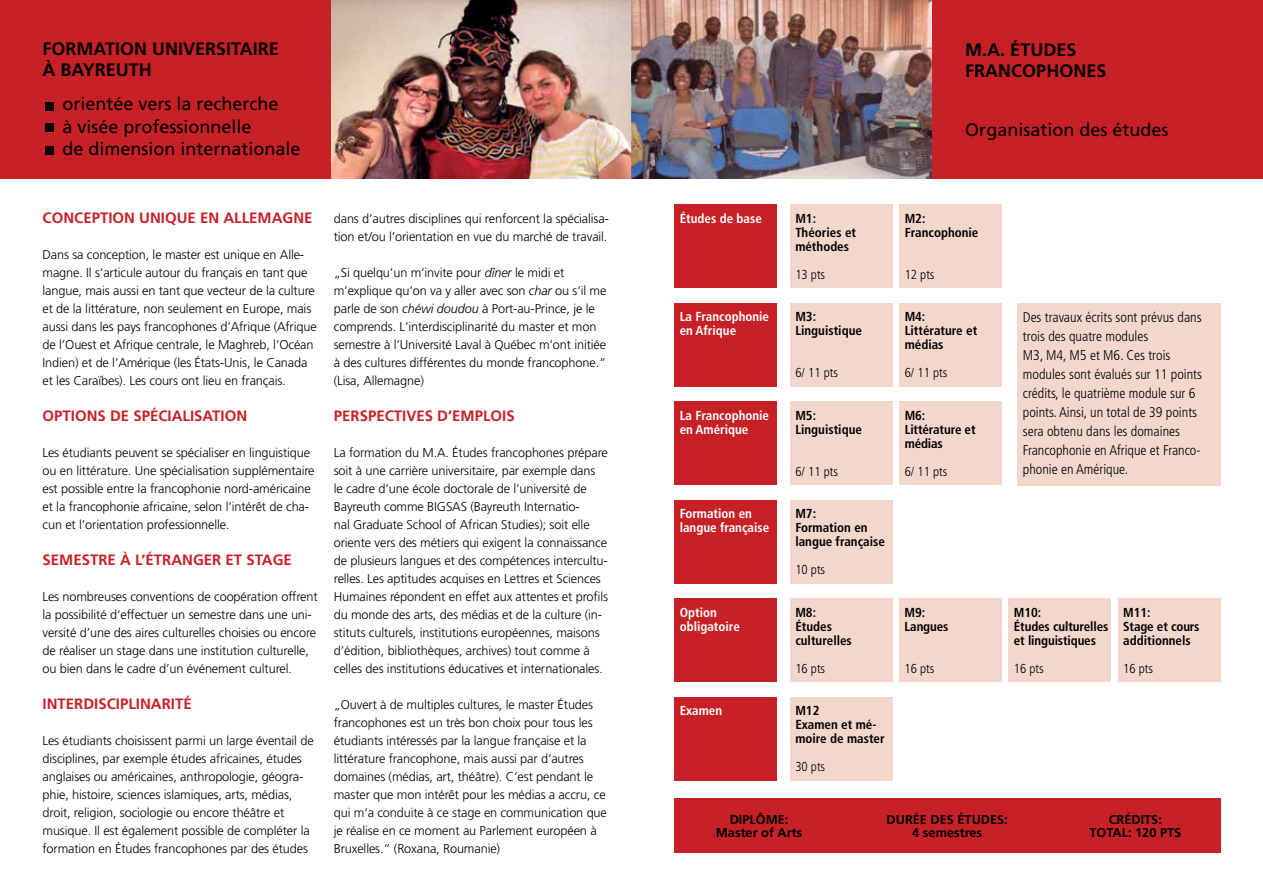
<style>
.page{position:relative;width:1263px;height:893px;background:#fff}
.page>*{position:absolute;margin:0;border:0;box-sizing:border-box;transform-origin:0 0}
.t1{font:18px/22.5px "Frutiger LT Std";color:#000}
.t2{font:700 18px/21px "Frutiger LT Std";color:#000}
.t3{font:700 15px "Frutiger LT Std";color:#c72127}
.t4{font:300 condensed 14.1px/19px "Frutiger LT Std";color:#000}
.t5{font:700 condensed 13.05px/14.1px "Frutiger LT Std";color:#000}
.t6{font:700 condensed 13.05px/14.1px "Frutiger LT Std";color:#fff}
.t7{font:300 condensed 13.05px "Frutiger LT Std";color:#000}
.t8{font:300 12.75px/18px "Frutiger LT Std";letter-spacing:-.01em;color:#000}
.t9{font:700 12.75px/13.5px "Frutiger LT Std";color:#000;text-align:center}
.s1{font-style:italic}
</style>
<div class="page">
<div style="left:0;top:0;width:1263px;height:179px;background:#c72127"></div>
<img style="left:332px;top:0;width:599px;height:179px">
<div style="left:674px;top:799px;width:546px;height:54px;background:#c72127"></div>
<div style="left:45px;top:123px;width:9px;height:9px;background:#000"></div>
<div style="left:45px;top:102px;width:9px;height:9px;background:#000"></div>
<div style="left:45px;top:146px;width:9px;height:9px;background:#000"></div>
<div style="left:674px;top:205px;width:103px;height:83px;background:#c72127"></div>
<div style="left:899px;top:205px;width:103px;height:83px;background:#f3d7cc"></div>
<div style="left:790px;top:205px;width:102px;height:83px;background:#f3d7cc"></div>
<div style="left:674px;top:303px;width:103px;height:84px;background:#c72127"></div>
<div style="left:790px;top:303px;width:102px;height:84px;background:#f3d7cc"></div>
<div style="left:899px;top:303px;width:103px;height:84px;background:#f3d7cc"></div>
<div style="left:1017px;top:303px;width:203px;height:182px;background:#f3d7cc"></div>
<div style="left:674px;top:401px;width:103px;height:84px;background:#c72127"></div>
<div style="left:790px;top:401px;width:102px;height:84px;background:#f3d7cc"></div>
<div style="left:899px;top:401px;width:103px;height:84px;background:#f3d7cc"></div>
<div style="left:674px;top:500px;width:103px;height:84px;background:#c72127"></div>
<div style="left:790px;top:500px;width:102px;height:84px;background:#f3d7cc"></div>
<div style="left:674px;top:598px;width:103px;height:84px;background:#c72127"></div>
<div style="left:790px;top:598px;width:102px;height:84px;background:#f3d7cc"></div>
<div style="left:899px;top:598px;width:103px;height:84px;background:#f3d7cc"></div>
<div style="left:1008px;top:598px;width:103px;height:84px;background:#f3d7cc"></div>
<div style="left:1117px;top:598px;width:103px;height:84px;background:#f3d7cc"></div>
<div style="left:674px;top:697px;width:103px;height:84px;background:#c72127"></div>
<div style="left:790px;top:697px;width:102px;height:84px;background:#f3d7cc"></div>
<h1 class="t2" style="left:43px;top:38px;width:238px">FORMATION UNIVERSITAIRE<br>À BAYREUTH</h1>
<h1 class="t2" style="left:965px;top:39px;width:143px">M.A. ÉTUDES<br>FRANCOPHONES</h1>
<h1 class="t1" style="left:63px;top:93px;width:240px">orientée vers la recherche<br>à visée professionnelle<br>de dimension internationale</h1>
<p class="t3" style="left:43px;top:208px;width:272px">CONCEPTION UNIQUE EN ALLEMAGNE</p>
<p class="t8" style="left:43px;top:245px;width:276px">Dans sa conception, le master est unique en Alle&shy;magne. Il s‘articule autour du français en tant que langue, mais aussi en tant que vecteur de la culture et de la littérature, non seulement en Europe, mais aussi dans les pays francophones d’Afrique (Afrique de l’Ouest et Afrique centrale, le Maghreb, l’Océan Indien) et de l’Amérique (les États-Unis, le Canada et les Caraïbes). Les cours ont lieu en français.</p>
<p class="t3" style="left:43px;top:406px;width:206px">OPTIONS DE SPÉCIALISATION</p>
<p class="t8" style="left:43px;top:443px;width:274px">Les étudiants peuvent se spécialiser en linguistique ou en littérature. Une spécialisation supplémentaire est possible entre la francophonie nord-américaine et la francophonie africaine, selon l’intérêt de cha&shy;cun et l’orientation professionnelle.</p>
<p class="t3" style="left:43px;top:550px;width:251px">SEMESTRE À L’ÉTRANGER ET STAGE</p>
<p class="t8" style="left:43px;top:587px;width:277px">Les nombreuses conventions de coopération offrent la possibilité d‘effectuer un semestre dans une uni&shy;versité d’une des aires culturelles choisies ou encore de réaliser un stage dans une institution culturelle, ou bien dans le cadre d’un événement culturel.</p>
<p class="t3" style="left:43px;top:694px;width:151px">INTERDISCIPLINARITÉ</p>
<p class="t8" style="left:43px;top:731px;width:273px">Les étudiants choisissent parmi un large éventail de disciplines, par exemple études africaines, études anglaises ou américaines, anthropologie, géogra&shy;phie, histoire, sciences islamiques, arts, médias, droit, religion, sociologie ou encore théâtre et musique. Il est également possible de compléter la formation en Études francophones par des études</p>
<p class="t8" style="left:334px;top:209px;width:277px">dans d’autres disciplines qui renforcent la spécialisa&shy;tion et/ou l’orientation en vue du marché de travail.</p>
<p class="t8" style="left:334px;top:263px;width:274px">„Si quelqu‘un m‘invite pour <span class="s1">dîner</span> le midi et m‘explique qu‘on va y aller avec son <span class="s1">char</span> ou s‘il me parle de son <span class="s1">chéwi doudou</span> à Port-au-Prince, je le comprends. L‘interdisciplinarité du master et mon semestre à l‘Université Laval à Québec m‘ont initiée à des cultures différentes du monde francophone.“ (Lisa, Allemagne)</p>
<p class="t3" style="left:334px;top:406px;width:182px">PERSPECTIVES D’EMPLOIS</p>
<p class="t8" style="left:334px;top:443px;width:276px">La formation du M.A. Études francophones prépare soit à une carrière universitaire, par exemple dans<br>le cadre d’une école doctorale de l’université de Bayreuth comme BIGSAS (Bayreuth Internatio-<br>nal Graduate School of African Studies); soit elle oriente vers des métiers qui exigent la connaissance de plusieurs langues et des compétences intercultu&shy;relles. Les aptitudes acquises en Lettres et Sciences Humaines répondent en effet aux attentes et profils du monde des arts, des médias et de la culture (in&shy;stituts culturels, institutions européennes, maisons d’édition, bibliothèques, archives) tout comme à celles des institutions éducatives et internationales.</p>
<p class="t8" style="left:334px;top:695px;width:275px">„Ouvert à de multiples cultures, le master Études francophones est un très bon choix pour tous les étudiants intéressés par la langue française et la littérature francophone, mais aussi par d‘autres domaines (médias, art, théâtre). C‘est pendant le master que mon intérêt pour les médias a accru, ce qui m‘a conduite à ce stage en communication que je réalise en ce moment au Parlement européen à Bruxelles.“ (Roxana, Roumanie)</p>
<h1 class="t1" style="left:965px;top:118px;width:205px">Organisation des études</h1>
<p class="t6" style="left:680px;top:211px;width:84px">Études de base</p>
<p class="t5" style="left:905px;top:211px;width:75px">M2:<br>Francophonie</p>
<p class="t7" style="left:905px;top:267px;width:31px">12 pts</p>
<p class="t5" style="left:795px;top:211px;width:62px">M1:<br>Théories et méthodes</p>
<p class="t7" style="left:795px;top:267px;width:31px">13 pts</p>
<p class="t6" style="left:680px;top:310px;width:91px">La Francophonie en Afrique</p>
<p class="t5" style="left:795px;top:310px;width:68px">M3:<br>Linguistique</p>
<p class="t7" style="left:795px;top:365px;width:44px">6/ 11 pts</p>
<p class="t6" style="left:680px;top:408px;width:91px">La Francophonie en Amérique</p>
<p class="t5" style="left:795px;top:408px;width:68px">M5:<br>Linguistique</p>
<p class="t7" style="left:795px;top:464px;width:44px">6/ 11 pts</p>
<p class="t6" style="left:680px;top:507px;width:91px">Formation en langue française</p>
<p class="t5" style="left:795px;top:507px;width:91px">M7:<br>Formation en langue française</p>
<p class="t7" style="left:795px;top:562px;width:31px">10 pts</p>
<p class="t6" style="left:680px;top:605px;width:62px">Option obligatoire</p>
<p class="t5" style="left:795px;top:605px;width:58px">M8:<br>Études culturelles</p>
<p class="t7" style="left:795px;top:661px;width:31px">16 pts</p>
<p class="t6" style="left:680px;top:704px;width:44px">Examen</p>
<p class="t5" style="left:795px;top:704px;width:91px">M12<br>Examen et mé&shy;moire de master</p>
<p class="t7" style="left:795px;top:759px;width:31px">30 pts</p>
<p class="t5" style="left:905px;top:310px;width:74px">M4:<br>Littérature et médias</p>
<p class="t7" style="left:905px;top:365px;width:44px">6/ 11 pts</p>
<p class="t5" style="left:905px;top:408px;width:72px">M6:<br>Littérature et médias</p>
<p class="t7" style="left:905px;top:464px;width:44px">6/ 11 pts</p>
<p class="t5" style="left:905px;top:605px;width:45px">M9:<br>Langues</p>
<p class="t7" style="left:905px;top:661px;width:31px">16 pts</p>
<p class="t4" style="left:1023px;top:308px;width:181px">Des travaux écrits sont prévus dans trois des quatre modules<br>M3, M4, M5 et M6. Ces trois modules sont évalués sur 11 points crédits, le quatrième module sur 6 points. Ainsi, un total de 39 points sera obtenu dans les domaines<br>Francophonie en Afrique et Franco&shy;phonie en Amérique.</p>
<p class="t5" style="left:1014px;top:605px;width:96px">M10:<br>Études culturelles et linguistiques</p>
<p class="t7" style="left:1014px;top:661px;width:31px">16 pts</p>
<p class="t5" style="left:1123px;top:605px;width:78px">M11:<br>Stage et cours additionnels</p>
<p class="t7" style="left:1123px;top:661px;width:31px">16 pts</p>
<p class="t9" style="left:716px;top:812px;width:88px">DIPLÔME:<br>Master of Arts</p>
<p class="t9" style="left:887px;top:812px;width:123px">DURÉE DES ÉTUDES:<br>4 semestres</p>
<p class="t9" style="left:1089px;top:812px;width:93px">CRÉDITS:<br>TOTAL: 120 PTS</p>
</div>
